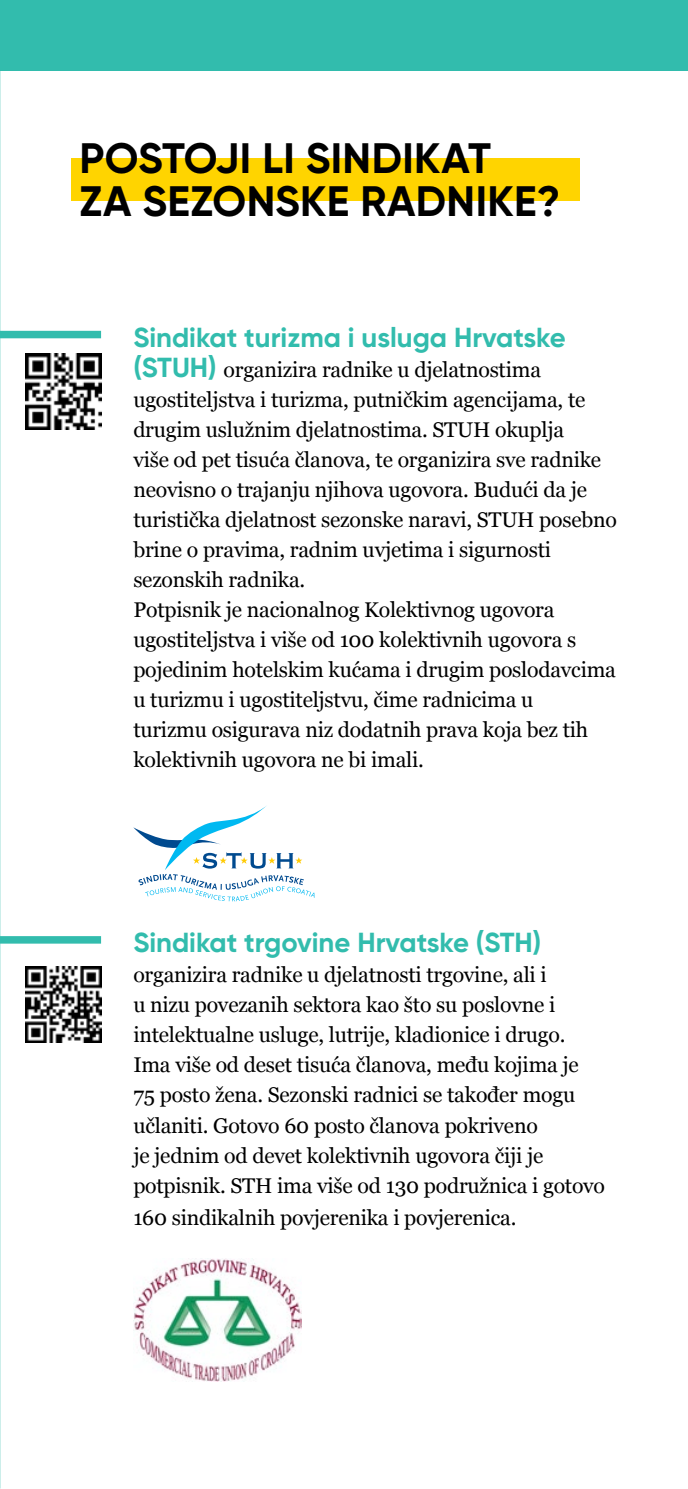
<style>
.page{position:relative;width:688px;height:1489px;background:#fff}
.page>*{position:absolute;margin:0;border:0;box-sizing:border-box;transform-origin:0 0}
.t1{font:700 42.5px/42.5px "Gilroy";letter-spacing:.01em;color:#000}
.t2{font:700 27.5px "Gilroy";color:#32bcad}
.t3{font:21.25px/30px "Georgia";letter-spacing:-.01em;color:#000}
.s1{font-family:"Gilroy";font-weight:700;font-size:27.5px;color:#32bcad}
</style>
<div class="page">
<div style="left:71px;top:158px;width:508px;height:43px;background:#ffd400"></div>
<svg style="left:133px;top:806px;width:181px;height:95px"></svg>
<img style="left:133px;top:1258px;width:169px;height:123px">
<img style="left:25px;top:354px;width:76px;height:75px">
<img style="left:25px;top:966px;width:76px;height:76px">
<div style="left:0;top:331px;width:101px;height:7px;background:#32bcad"></div>
<div style="left:0;top:936px;width:101px;height:7px;background:#32bcad"></div>
<div style="left:0;top:0;width:687px;height:70px;background:#32bcad"></div>
<h1 class="t1" style="left:80px;top:137px;width:482px">POSTOJI LI SINDIKAT<br>ZA SEZONSKE RADNIKE?</h1>
<p class="t2" style="left:133px;top:320px;width:433px">Sindikat turizma i usluga Hrvatske</p>
<p class="t3" style="left:133px;top:354px;width:485px"><span class="s1">(STUH)</span> organizira radnike u djelatnostima ugostiteljstva i turizma, putničkim agencijama, te drugim uslužnim djelatnostima. STUH okuplja<br>više od pet tisuća članova, te organizira sve radnike neovisno o trajanju njihova ugovora. Budući da je turistička djelatnost sezonske naravi, STUH posebno brine o pravima, radnim uvjetima i sigurnosti sezonskih radnika.<br>Potpisnik je nacionalnog Kolektivnog ugovora ugostiteljstva i više od 100 kolektivnih ugovora s pojedinim hotelskim kućama i drugim poslodavcima u turizmu i ugostiteljstvu, čime radnicima u<br>turizmu osigurava niz dodatnih prava koja bez tih kolektivnih ugovora ne bi imali.</p>
<p class="t2" style="left:133px;top:925px;width:409px">Sindikat trgovine Hrvatske (STH)</p>
<p class="t3" style="left:133px;top:959px;width:473px">organizira radnike u djelatnosti trgovine, ali i<br>u nizu povezanih sektora kao što su poslovne i intelektualne usluge, lutrije, kladionice i drugo.<br>Ima više od deset tisuća članova, među kojima je 75 posto žena. Sezonski radnici se također mogu učlaniti. Gotovo 60 posto članova pokriveno<br>je jednim od devet kolektivnih ugovora čiji je potpisnik. STH ima više od 130 podružnica i gotovo</p>
<p class="t3" style="left:133px;top:1201px;width:384px">160 sindikalnih povjerenika i povjerenica.</p>
</div>
